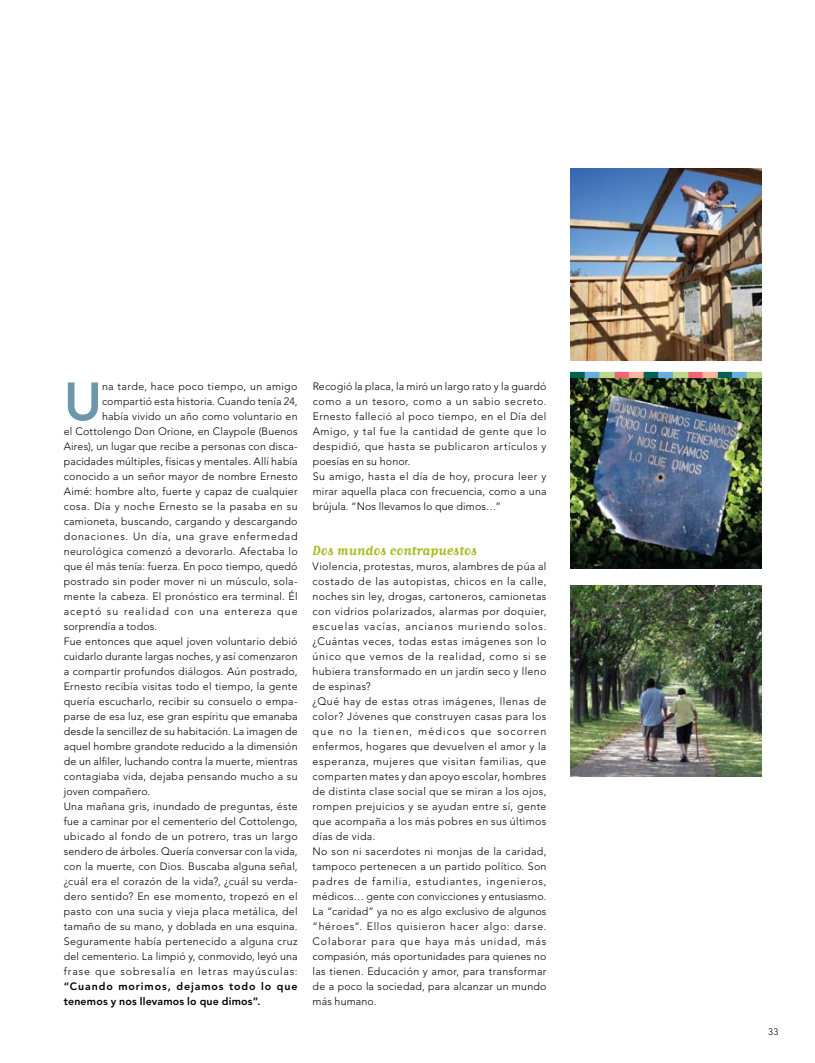
<style>
.page{position:relative;width:815px;height:1063px;background:#fff}
.page>*{position:absolute;margin:0;border:0;box-sizing:border-box;transform-origin:0 0}
.t1{font:800 53px "Avenir LT Std";color:#6d98ac}
.t2{font:700 15.62px "Matrix Script";color:#a9bd27}
.t3{font:300 10.62px/15px "Avenir LT Std";letter-spacing:.03em;color:#000}
.t4{font:800 10.62px/15px "Avenir LT Std";letter-spacing:.075em;color:#000}
.t5{font:300 10.62px "Avenir LT Std";letter-spacing:.08em;color:#000}
.t6{font:300 10.62px "Avenir LT Std";letter-spacing:.07em;color:#000}
.t7{font:300 10.62px "Avenir LT Std";letter-spacing:.09em;color:#000}
.t8{font:300 10.62px "Avenir LT Std";letter-spacing:.01em;color:#000}
.t9{font:300 9.38px "Avenir LT Std";color:#000}
</style>
<div class="page">
<img style="left:570px;top:378px;width:192px;height:190px">
<img style="left:570px;top:585px;width:192px;height:192px">
<img style="left:570px;top:168px;width:192px;height:192px">
<div style="left:570px;top:372px;width:15px;height:6px;background:#006351"></div>
<div style="left:585px;top:372px;width:15px;height:6px;background:#69addf"></div>
<div style="left:614px;top:372px;width:15px;height:6px;background:#f16477"></div>
<div style="left:599px;top:372px;width:16px;height:6px;background:#b9d989"></div>
<div style="left:629px;top:372px;width:15px;height:6px;background:#fab49b"></div>
<div style="left:644px;top:372px;width:15px;height:6px;background:#006351"></div>
<div style="left:717px;top:372px;width:15px;height:6px;background:#006351"></div>
<div style="left:658px;top:372px;width:16px;height:6px;background:#69addf"></div>
<div style="left:732px;top:372px;width:15px;height:6px;background:#69addf"></div>
<div style="left:688px;top:372px;width:15px;height:6px;background:#f16477"></div>
<div style="left:673px;top:372px;width:15px;height:6px;background:#b9d989"></div>
<div style="left:747px;top:372px;width:15px;height:6px;background:#b9d989"></div>
<div style="left:702px;top:372px;width:16px;height:6px;background:#fab49b"></div>
<h1 class="t1" style="left:64px;top:370px;width:40px">U</h1>
<p class="t3" style="left:102px;top:379px;width:197px">na tarde, hace poco tiempo, un amigo</p>
<p class="t3" style="left:102px;top:394px;width:197px">compartió esta historia. Cuando tenía 24,</p>
<p class="t3" style="left:102px;top:409px;width:197px">había vivido un año como voluntario en</p>
<p class="t3" style="left:64px;top:424px;width:235px">el Cottolengo Don Orione, en Claypole (Buenos</p>
<p class="t3" style="left:64px;top:439px;width:235px">Aires), un lugar que recibe a personas con disca-</p>
<p class="t3" style="left:64px;top:454px;width:235px">pacidades múltiples, físicas y mentales. Allí había</p>
<p class="t3" style="left:64px;top:469px;width:235px">conocido a un señor mayor de nombre Ernesto</p>
<p class="t3" style="left:64px;top:484px;width:235px">Aimé: hombre alto, fuerte y capaz de cualquier</p>
<p class="t3" style="left:64px;top:499px;width:235px">cosa. Día y noche Ernesto se la pasaba en su</p>
<p class="t3" style="left:64px;top:514px;width:235px">camioneta, buscando, cargando y descargando</p>
<p class="t6" style="left:64px;top:530px;width:235px">donaciones. U n día, una grave enfermedad</p>
<p class="t3" style="left:64px;top:544px;width:235px">neurológica comenzó a devorarlo. Afectaba lo</p>
<p class="t3" style="left:64px;top:559px;width:235px">que él más tenía: fuerza. En poco tiempo, quedó</p>
<p class="t3" style="left:64px;top:574px;width:235px">postrado sin poder mover ni un músculo, sola-</p>
<p class="t3" style="left:64px;top:589px;width:235px">mente la cabeza. El pronóstico era terminal. Él</p>
<p class="t7" style="left:64px;top:605px;width:235px">aceptó su realidad con una entereza que</p>
<p class="t3" style="left:64px;top:619px;width:95px">sorprendía a todos.</p>
<p class="t3" style="left:64px;top:634px;width:235px">Fue entonces que aquel joven voluntario debió</p>
<p class="t3" style="left:64px;top:649px;width:235px">cuidarlo durante largas noches, y así comenzaron</p>
<p class="t3" style="left:64px;top:664px;width:235px">a compartir profundos diálogos. Aún postrado,</p>
<p class="t3" style="left:64px;top:679px;width:235px">Ernesto recibía visitas todo el tiempo, la gente</p>
<p class="t3" style="left:64px;top:694px;width:235px">quería escucharlo, recibir su consuelo o empa-</p>
<p class="t3" style="left:64px;top:709px;width:235px">parse de esa luz, ese gran espíritu que emanaba</p>
<p class="t3" style="left:64px;top:724px;width:235px">desde la sencillez de su habitación. La imagen de</p>
<p class="t3" style="left:64px;top:739px;width:235px">aquel hombre grandote reducido a la dimensión</p>
<p class="t3" style="left:64px;top:754px;width:235px">de un alfiler, luchando contra la muerte, mientras</p>
<p class="t3" style="left:64px;top:769px;width:235px">contagiaba vida, dejaba pensando mucho a su</p>
<p class="t8" style="left:64px;top:785px;width:88px">joven compañero.</p>
<p class="t3" style="left:64px;top:799px;width:235px">Una mañana gris, inundado de preguntas, éste</p>
<p class="t3" style="left:64px;top:814px;width:235px">fue a caminar por el cementerio del Cottolengo,</p>
<p class="t3" style="left:64px;top:829px;width:235px">ubicado al fondo de un potrero, tras un largo</p>
<p class="t3" style="left:64px;top:844px;width:235px">sendero de árboles. Quería conversar con la vida,</p>
<p class="t3" style="left:64px;top:859px;width:235px">con la muerte, con Dios. Buscaba alguna señal,</p>
<p class="t3" style="left:64px;top:874px;width:235px">¿cuál era el corazón de la vida?, ¿cuál su verda-</p>
<p class="t3" style="left:64px;top:889px;width:235px">dero sentido? En ese momento, tropezó en el</p>
<p class="t3" style="left:64px;top:904px;width:235px">pasto con una sucia y vieja placa metálica, del</p>
<p class="t3" style="left:64px;top:919px;width:235px">tamaño de su mano, y doblada en una esquina.</p>
<p class="t3" style="left:64px;top:934px;width:235px">Seguramente había pertenecido a alguna cruz</p>
<p class="t3" style="left:64px;top:949px;width:235px">del cementerio. La limpió y, conmovido, leyó una</p>
<p class="t5" style="left:64px;top:965px;width:235px">frase que sobresalía en letras mayúsculas:</p>
<p class="t4" style="left:64px;top:979px;width:235px">“Cuando morimos, dejamos todo lo que tenemos y nos llevamos lo que dimos”.</p>
<p class="t3" style="left:313px;top:379px;width:235px">Recogió la placa, la miró un largo rato y la guardó como a un tesoro, como a un sabio secreto.<br>Ernesto falleció al poco tiempo, en el Día del Amigo, y tal fue la cantidad de gente que lo despidió, que hasta se publicaron artículos y poesías en su honor.<br>Su amigo, hasta el día de hoy, procura leer y mirar aquella placa con frecuencia, como a una brújula. “Nos llevamos lo que dimos…”</p>
<h2 class="t2" style="left:313px;top:543px;width:166px">Dos mundos contrapuestos</h2>
<p class="t3" style="left:313px;top:559px;width:235px">Violencia, protestas, muros, alambres de púa al costado de las autopistas, chicos en la calle, noches sin ley, drogas, cartoneros, camionetas con vidrios polarizados, alarmas por doquier, escuelas vacías, ancianos muriendo solos. ¿Cuántas veces, todas estas imágenes son lo único que vemos de la realidad, como si se hubiera transformado en un jardín seco y lleno de espinas?<br>¿Qué hay de estas otras imágenes, llenas de color? Jóvenes que construyen casas para los que no la tienen, médicos que socorren enfermos, hogares que devuelven el amor y la esperanza, mujeres que visitan familias, que comparten mates y dan apoyo escolar, hombres de distinta clase social que se miran a los ojos, rompen prejuicios y se ayudan entre sí, gente que acompaña a los más pobres en sus últimos días de vida.<br>No son ni sacerdotes ni monjas de la caridad, tampoco pertenecen a un partido político. Son padres de familia, estudiantes, ingenieros, médicos… gente con convicciones y entusiasmo.<br>La “caridad” ya no es algo exclusivo de algunos “héroes”. Ellos quisieron hacer algo: darse.<br>Colaborar para que haya más unidad, más compasión, más oportunidades para quienes no las tienen. Educación y amor, para transformar de a poco la sociedad, para alcanzar un mundo más humano.</p>
<p class="t9" style="left:768px;top:1026px;width:12px">33</p>
</div>
